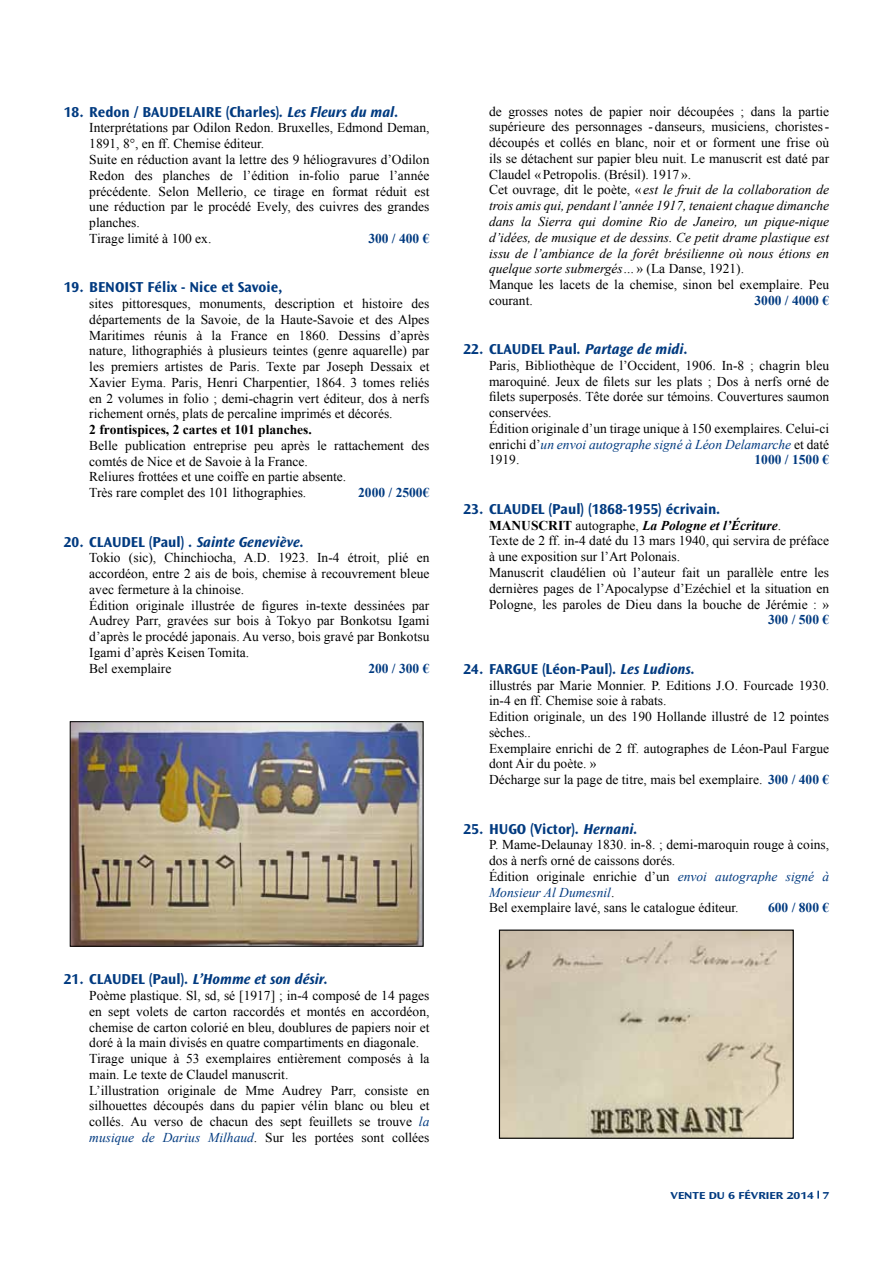
<style>
.page{position:relative;width:893px;height:1263px;background:#fff}
.page>*{position:absolute;margin:0;border:0;box-sizing:border-box;transform-origin:0 0}
.t1{font:700 15px "Ocean Sans Std";color:#003a80}
.t2{font:italic 700 15px "Ocean Sans Std";color:#003a80}
.t3{font:13.5px/15.8px "Times New Roman";color:#000}
.t4{font:700 13.5px "Times New Roman";color:#003a80}
.t5{font:700 13.5px "Times New Roman";color:#000}
.t6{font:700 expanded 10.5px "Ocean Sans Std";color:#003a80}
.s1{font-style:italic}
.s2{font-style:normal}
.s3{font-style:italic;color:#003a80}
.s4{font-weight:700}
.s5{font-weight:700;font-style:italic}
.s6{font-weight:700;color:#003a80}
</style>
<div class="page">
<svg style="left:817px;top:1191px;width:2px;height:7px"></svg>
<img style="left:72px;top:723px;width:349px;height:222px">
<div style="left:70px;top:721px;width:353px;height:226px;border:1px solid #000"></div>
<img style="left:501px;top:931px;width:291px;height:206px">
<div style="left:499px;top:929px;width:295px;height:210px;border:1px solid #000"></div>
<p class="t1" style="left:64px;top:103px;width:336px">18. Redon / BAUDELAIRE (Charles)<span class="s1">. Les Fleurs du mal.</span></p>
<p class="t3" style="left:89px;top:120px;width:342px">Interprétations par Odilon Redon. Bruxelles, Edmond Deman, 1891, 8°, en ff. Chemise éditeur.<br>Suite en réduction avant la lettre des 9 héliogravures d’Odilon Redon des planches de l’édition in-folio parue l’année précédente. Selon Mellerio, ce tirage en format réduit est une réduction par le procédé Evely, des cuivres des grandes planches.<br>Tirage limité à 100 ex.</p>
<p class="t4" style="left:368px;top:229px;width:63px">300 / 400 €</p>
<p class="t1" style="left:64px;top:279px;width:220px">19. BENOIST Félix - Nice et Savoie,</p>
<p class="t3" style="left:89px;top:295px;width:342px;text-align:justify">sites pittoresques, monuments, description et histoire des départements de la Savoie, de la Haute-Savoie et des Alpes Maritimes réunis à la France en 1860. Dessins d’après nature, lithographiés à plusieurs teintes (genre aquarelle) par les premiers artistes de Paris. Texte par Joseph Dessaix et Xavier Eyma. Paris, Henri Charpentier, 1864. 3 tomes reliés en 2 volumes in folio ; demi-chagrin vert éditeur, dos à nerfs richement ornés, plats de percaline imprimés et décorés.</p>
<p class="t5" style="left:89px;top:420px;width:224px">2 frontispices, 2 cartes et 101 planches.</p>
<p class="t3" style="left:89px;top:437px;width:342px">Belle publication entreprise peu après le rattachement des comtés de Nice et de Savoie à la France.<br>Reliures frottées et une coiffe en partie absente.<br>Très rare complet des 101 lithographies.</p>
<p class="t4" style="left:358px;top:483px;width:73px">2000 / 2500€</p>
<p class="t2" style="left:64px;top:533px;width:242px"><span class="s2">20. CLAUDEL (Paul)</span> . Sainte Geneviève.</p>
<p class="t3" style="left:89px;top:550px;width:342px">Tokio (sic), Chinchiocha, A.D. 1923. In-4 étroit, plié en accordéon, entre 2 ais de bois, chemise à recouvrement bleue avec fermeture à la chinoise.<br>Édition originale illustrée de figures in-texte dessinées par Audrey Parr, gravées sur bois à Tokyo par Bonkotsu Igami d’après le procédé japonais. Au verso, bois gravé par Bonkotsu Igami d’après Keisen Tomita.<br>Bel exemplaire</p>
<p class="t4" style="left:368px;top:659px;width:63px">200 / 300 €</p>
<p class="t2" style="left:64px;top:971px;width:266px"><span class="s2">21. CLAUDEL (Paul)</span>. L’Homme et son désir.</p>
<p class="t3" style="left:89px;top:987px;width:342px">Poème plastique. Sl, sd, sé [1917] ; in-4 composé de 14 pages en sept volets de carton raccordés et montés en accordéon, chemise de carton colorié en bleu, doublures de papiers noir et doré à la main divisés en quatre compartiments en diagonale.<br>Tirage unique à 53 exemplaires entièrement composés à la main. Le texte de Claudel manuscrit.<br>L’illustration originale de Mme Audrey Parr, consiste en silhouettes découpés dans du papier vélin blanc ou bleu et collés. Au verso de chacun des sept feuillets se trouve <span class="s3">la musique de Darius Milhaud</span>. Sur les portées sont collées</p>
<p class="t3" style="left:489px;top:103px;width:342px">de grosses notes de papier noir découpées ; dans la partie supérieure des personnages - danseurs, musiciens, choristes&shy;découpés et collés en blanc, noir et or forment une frise où ils se détachent sur papier bleu nuit. Le manuscrit est daté par Claudel «Petropolis. (Brésil). 1917».<br>Cet ouvrage, dit le poète, «<span class="s1">est le fruit de la collaboration de trois amis qui, pendant l’année 1917, tenaient chaque dimanche dans la Sierra qui domine Rio de Janeiro, un pique-nique d’idées, de musique et de dessins. Ce petit drame plastique est issu de l’ambiance de la forêt brésilienne où nous étions en quelque sorte submergés…</span>» (La Danse, 1921).<br>Manque les lacets de la chemise, sinon bel exemplaire. Peu courant.</p>
<p class="t4" style="left:754px;top:291px;width:76px">3000 / 4000 €</p>
<p class="t2" style="left:463px;top:341px;width:226px"><span class="s2">22. CLAUDEL Paul</span>. Partage de midi.</p>
<p class="t3" style="left:489px;top:357px;width:342px">Paris, Bibliothèque de l’Occident, 1906. In-8 ; chagrin bleu maroquiné. Jeux de filets sur les plats ; Dos à nerfs orné de filets superposés. Tête dorée sur témoins. Couvertures saumon conservées.<br>Édition originale d’un tirage unique à 150 exemplaires. Celui-ci enrichi d’<span class="s3">un envoi autographe signé à Léon Delamarche</span> et daté 1919.</p>
<p class="t4" style="left:755px;top:451px;width:76px">1000 / 1500 €</p>
<p class="t1" style="left:463px;top:501px;width:259px">23. CLAUDEL (Paul) (1868-1955) écrivain<span class="s1">.</span></p>
<p class="t3" style="left:489px;top:517px;width:342px"><span class="s4">MANUSCRIT</span> autographe, <span class="s5">La Pologne et l’Écriture</span>.<br>Texte de 2 ff. in-4 daté du 13 mars 1940, qui servira de préface à une exposition sur l’Art Polonais.<br>Manuscrit claudélien où l’auteur fait un parallèle entre les dernières pages de l’Apocalypse d’Ezéchiel et la situation en Pologne, les paroles de Dieu dans la bouche de Jérémie : »</p>
<p class="t4" style="left:768px;top:610px;width:63px">300 / 500 €</p>
<p class="t1" style="left:463px;top:660px;width:233px">24. FARGUE (Léon-Paul)<span class="s1">. Les Ludions.</span></p>
<p class="t3" style="left:489px;top:677px;width:342px">illustrés par Marie Monnier. P. Editions J.O. Fourcade 1930. in-4 en ff. Chemise soie à rabats.<br>Edition originale, un des 190 Hollande illustré de 12 pointes sèches..<br>Exemplaire enrichi de 2 ff. autographes de Léon-Paul Fargue dont Air du poète. »<br>Décharge sur la page de titre, mais bel exemplaire. <span class="s6">300 / 400 €</span></p>
<p class="t1" style="left:463px;top:820px;width:176px">25. HUGO (Victor)<span class="s1">. Hernani.</span></p>
<p class="t3" style="left:489px;top:837px;width:342px">P. Mame-Delaunay 1830. in-8. ; demi-maroquin rouge à coins, dos à nerfs orné de caissons dorés.<br>Édition originale enrichie d’un <span class="s3">envoi autographe signé à Monsieur Al Dumesnil</span>.<br>Bel exemplaire lavé, sans le catalogue éditeur.</p>
<p class="t4" style="left:768px;top:898px;width:63px">600 / 800 €</p>
<p class="t6" style="left:670px;top:1189px;width:160px">VENTE DU 6 FÉVRIER 2014 7</p>
</div>
